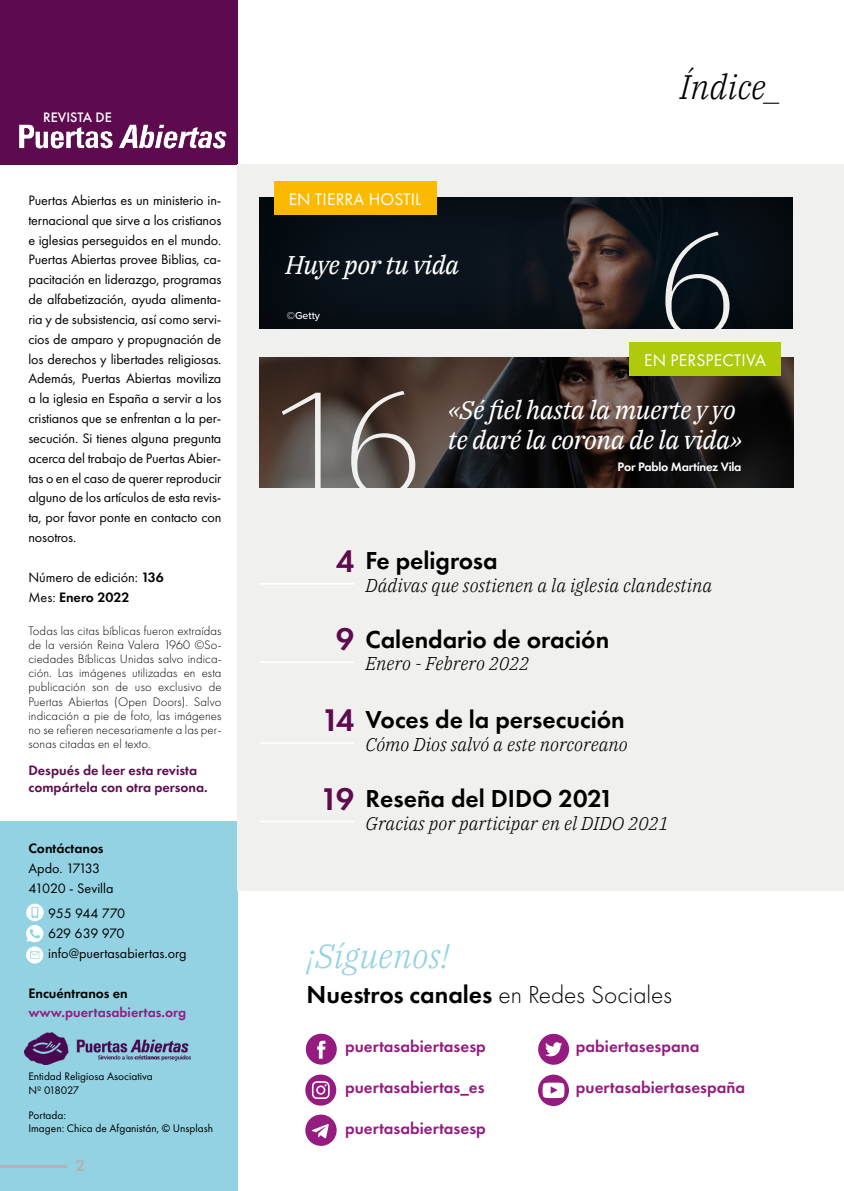
<style>
.page{position:relative;width:844px;height:1191px;background:#fff}
.page>*{position:absolute;margin:0;border:0;box-sizing:border-box;transform-origin:0 0}
.t1{font:200 147px "IBM Plex Serif";color:#f0f0ef}
.t2{font:italic 300 33.77px "IBM Plex Serif";color:#92d2e3}
.t3{font:italic 300 33.77px "IBM Plex Serif";color:#000}
.t4{font:600 32.55px "Futura PT";color:#5e0a4f}
.t5{font:600 25.38px "Futura PT";color:#000}
.t6{font:italic 25.38px/30.4px "IBM Plex Serif";letter-spacing:-.02em;color:#fff}
.t7{font:italic 300 18.38px "IBM Plex Serif";color:#000}
.t8{font:17.5px "Futura PT";letter-spacing:.01em;color:#fff}
.t9{font:600 16.97px "Futura PT";color:#951b81}
.t10{font:600 16.97px "Futura PT";color:#b2b1b1}
.t11{font:500 14.35px "Futura PT";color:#fff}
.t12{font:14.17px/19.8px "Futura PT";letter-spacing:-.01em;color:#000}
.t13{font:600 14.17px/17px "Futura PT";color:#5e0a4f}
.t14{font:600 14.17px "Futura PT";color:#000}
.t15{font:600 14.17px "Futura PT";color:#951b81}
.t16{font:300 12.78px/14.2px "Futura PT";letter-spacing:.01em;color:#000;text-align:justify}
.t17{font:600 12.78px "Futura PT";letter-spacing:-.02em;color:#fff}
.t18{font:11.38px/14.2px "Futura PT";color:#000}
.t19{font:500 10.5px "Proxima Nova";color:#fff}
.s1{font-weight:600}
.s2{font-weight:300}
</style>
<div class="page">
<div style="left:0;top:0;width:237px;height:164px;background:#5e0a4f"></div>
<div style="left:0;top:821px;width:237px;height:370px;background:#92d2e3"></div>
<div style="left:237px;top:164px;width:606px;height:726px;background:#f0f0ef"></div>
<img style="left:19px;top:124px;width:208px;height:25px">
<svg style="left:306px;top:1033px;width:30px;height:31px"></svg>
<svg style="left:305px;top:1074px;width:31px;height:31px"></svg>
<svg style="left:538px;top:1033px;width:31px;height:31px"></svg>
<svg style="left:538px;top:1074px;width:31px;height:32px"></svg>
<div style="left:248px;top:188px;width:557px;height:141px;background:#000;opacity:.79"></div>
<div style="left:274px;top:182px;width:162px;height:33px;background:#fbba00"></div>
<img style="left:259px;top:357px;width:534px;height:130px">
<div style="left:629px;top:343px;width:151px;height:33px;background:#afca0b"></div>
<hr style="left:259px;top:583px;width:95px;height:1px;background:#fff">
<hr style="left:259px;top:661px;width:95px;height:2px;background:#fff">
<hr style="left:259px;top:742px;width:95px;height:2px;background:#fff">
<hr style="left:259px;top:820px;width:95px;height:2px;background:#fff">
<svg style="left:305px;top:1114px;width:31px;height:31px"></svg>
<img style="left:24px;top:1032px;width:166px;height:32px">
<svg style="left:26px;top:903px;width:18px;height:60px"></svg>
<img style="left:26px;top:925px;width:17px;height:17px">
<hr style="left:0;top:1165px;width:66px;height:2px;background:#b3b2b2">
<p class="t11" style="left:43px;top:108px;width:70px">REVISTA DE</p>
<p class="t12" style="left:28px;top:190px;width:194px;text-align:justify">Puertas Abiertas es un ministerio in&shy;ternacional que sirve a los cristianos e iglesias perseguidos en el mundo.<br>Puertas Abiertas provee Biblias, ca&shy;pacitación en liderazgo, programas de alfabetización, ayuda alimenta&shy;ria y de subsistencia, así como servi&shy;cios de amparo y propugnación de los derechos y libertades religiosas.<br>Además, Puertas Abiertas moviliza a la iglesia en España a servir a los cristianos que se enfrentan a la per&shy;secución. Si tienes alguna pregunta acerca del trabajo de Puertas Abier&shy;tas o en el caso de querer reproducir alguno de los artículos de esta revis&shy;ta, por favor ponte en contacto con nosotros.</p>
<p class="t12" style="left:28px;top:567px;width:137px">Número de edición: <span class="s1">136<br></span>Mes: <span class="s1">Enero 2022</span></p>
<p class="t16" style="left:28px;top:623px;width:194px">Todas las citas bíblicas fueron extraídas de la versión Reina Valera 1960 ©So&shy;ciedades Bíblicas Unidas salvo indica&shy;ción. Las imágenes utilizadas en esta publicación son de uso exclusivo de Puertas Abiertas (Open Doors). Salvo indicación a pie de foto, las imágenes no se refieren necesariamente a las per&shy;sonas citadas en el texto.</p>
<p class="t13" style="left:28px;top:761px;width:181px">Después de leer esta revista compártela con otra persona.</p>
<p class="t14" style="left:28px;top:839px;width:77px">Contáctanos</p>
<p class="t12" style="left:28px;top:858px;width:87px">Apdo. 17133<br>41020 - Sevilla</p>
<p class="t12" style="left:48px;top:903px;width:140px">955 944 770<br>629 639 970 info@puertasabiertas.org</p>
<p class="t14" style="left:28px;top:984px;width:101px">Encuéntranos en</p>
<p class="t15" style="left:28px;top:1003px;width:159px">www.puertasabiertas.org</p>
<p class="t18" style="left:28px;top:1068px;width:126px">Entidad Religiosa Asociativa<br>Nº 018027</p>
<p class="t18" style="left:28px;top:1109px;width:186px;line-height:12.8px">Portada:<br>Imagen: Chica de Afganistán, © Unsplash</p>
<p class="t10" style="left:75px;top:1155px;width:11px">2</p>
<p class="t8" style="left:288px;top:189px;width:134px">EN TIERRA HOSTIL</p>
<h3 class="t6" style="left:285px;top:248px;width:175px">Huye por tu vida</h3>
<p class="t19" style="left:287px;top:307px;width:35px">©Getty</p>
<h2 class="t3" style="left:679px;top:62px;width:105px">Índice_</h2>
<h1 class="t1" style="left:653px;top:174px;width:90px">6</h1>
<p class="t8" style="left:644px;top:350px;width:123px">EN PERSPECTIVA</p>
<h1 class="t1" style="left:271px;top:334px;width:158px">16</h1>
<h3 class="t6" style="left:447px;top:392px;width:296px">«Sé fiel hasta la muerte y yo te daré la corona de la vida»</h3>
<p class="t17" style="left:617px;top:459px;width:125px">Por Pablo Martínez Vila</p>
<h3 class="t4" style="left:335px;top:540px;width:20px">4</h3>
<h3 class="t5" style="left:365px;top:545px;width:134px">Fe peligrosa</h3>
<p class="t7" style="left:365px;top:571px;width:348px">Dádivas que sostienen a la iglesia clandestina</p>
<h3 class="t4" style="left:335px;top:619px;width:20px">9</h3>
<h3 class="t5" style="left:365px;top:623px;width:245px">Calendario de oración</h3>
<p class="t7" style="left:365px;top:650px;width:165px">Enero - Febrero 2022</p>
<h3 class="t4" style="left:321px;top:700px;width:34px">14</h3>
<h3 class="t5" style="left:365px;top:704px;width:261px">Voces de la persecución</h3>
<p class="t7" style="left:365px;top:730px;width:264px">Cómo Dios salvó a este norcoreano</p>
<h3 class="t4" style="left:320px;top:778px;width:35px">19</h3>
<h3 class="t5" style="left:365px;top:783px;width:250px">Reseña del DIDO 2021</h3>
<p class="t7" style="left:365px;top:809px;width:304px">Gracias por participar en el DIDO 2021</p>
<h2 class="t2" style="left:306px;top:930px;width:144px">¡Síguenos!</h2>
<h3 class="t5" style="left:306px;top:978px;width:367px">Nuestros canales <span class="s2">en Redes Sociales</span></h3>
<p class="t9" style="left:345px;top:1035px;width:142px">puertasabiertasesp</p>
<p class="t9" style="left:345px;top:1076px;width:141px">puertasabiertas_es</p>
<p class="t9" style="left:345px;top:1117px;width:142px">puertasabiertasesp</p>
<p class="t9" style="left:575px;top:1036px;width:125px">pabiertasespana</p>
<p class="t9" style="left:575px;top:1077px;width:171px">puertasabiertasespaña</p>
</div>
